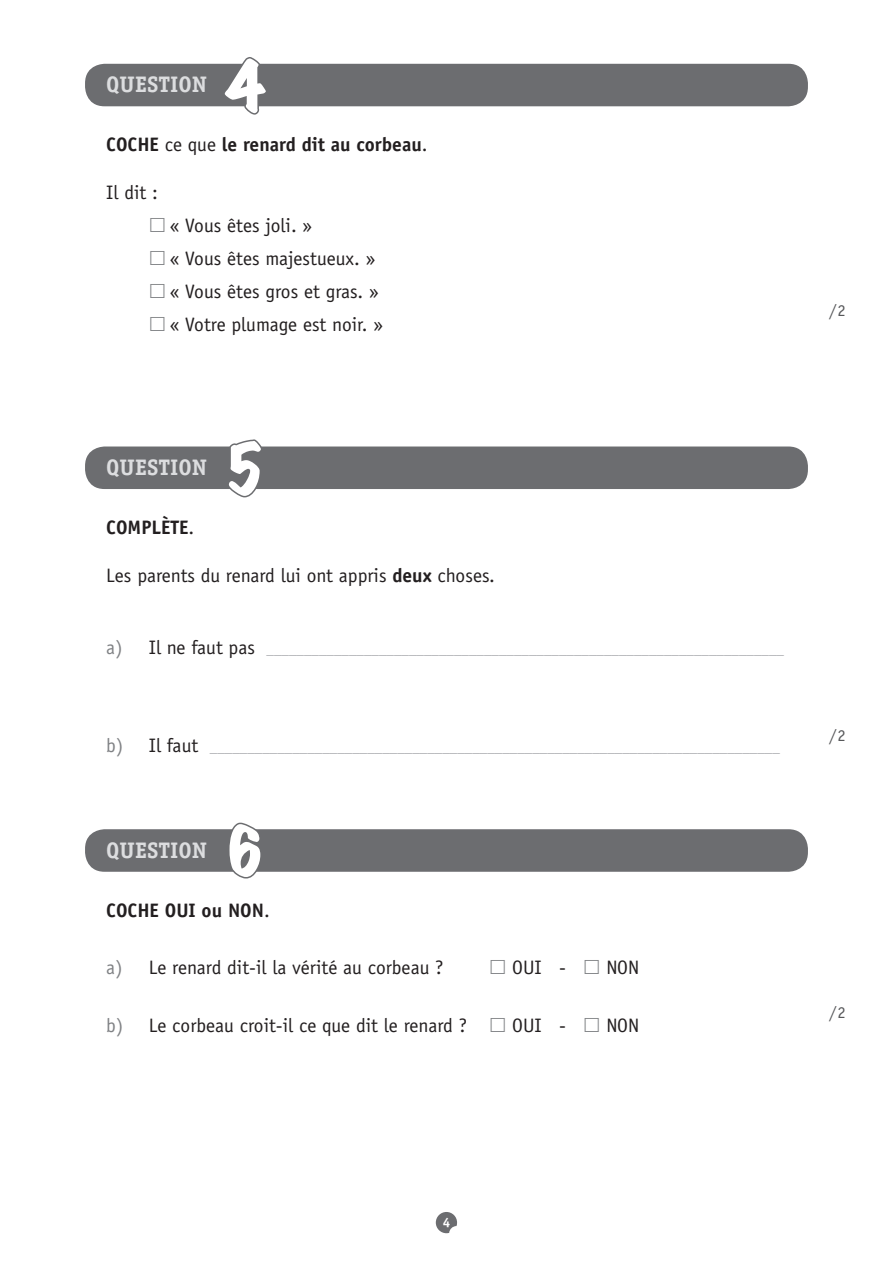
<style>
.page{position:relative;width:893px;height:1263px;background:#fff}
.page>*{position:absolute;margin:0;border:0;box-sizing:border-box;transform-origin:0 0}
.t1{font:expanded 60px "Marker Felt";color:#fff}
.t2{font:700 22.5px "Officina Serif";color:#dcdddf}
.BLOC_QUESTION{font:19.5px "Officina Sans";color:#231f20}
.BLOC_QUESTION-2{font:700 19.5px "Officina Sans";color:#231f20}
.t3{font:16.5px "Officina Serif";color:#57585a}
.BLOC_QUESTION-3{font:15px "Officina Sans";color:#a8a9ad}
.t4{font:700 13.5px "Officina Serif";color:#fff}
.s1{font-weight:400}
.s2{font-weight:700}
.s3{font-size:19.5px;color:#808285}
.s4{font-size:19.5px;color:#231f20}
.s5{color:#808285}
</style>
<div class="page">
<div style="left:85px;top:64px;width:723px;height:42px;background:#6c6d70;border-radius:20px"></div>
<div style="left:85px;top:446px;width:723px;height:43px;background:#6c6d70;border-radius:20px"></div>
<svg style="left:222px;top:57px;width:47px;height:58px"></svg>
<svg style="left:225px;top:439px;width:40px;height:59px"></svg>
<div style="left:85px;top:829px;width:723px;height:43px;background:#6c6d70;border-radius:20px"></div>
<svg style="left:226px;top:822px;width:37px;height:57px"></svg>
<svg style="left:436px;top:1212px;width:21px;height:21px"></svg>
<p class="t2" style="left:106px;top:71px;width:102px">QUESTION</p>
<p class="t1" style="left:225px;top:39px;width:40px">4</p>
<p class="BLOC_QUESTION-2" style="left:106px;top:133px;width:323px">COCHE <span class="s1">ce que</span> le renard dit au corbeau<span class="s1">.</span></p>
<p class="BLOC_QUESTION" style="left:106px;top:181px;width:53px">Il dit :</p>
<p class="BLOC_QUESTION" style="left:170px;top:214px;width:143px">« Vous êtes joli. »</p>
<p class="BLOC_QUESTION" style="left:170px;top:247px;width:207px">« Vous êtes majestueux. »</p>
<p class="BLOC_QUESTION" style="left:170px;top:280px;width:210px">« Vous êtes gros et gras. »</p>
<p class="BLOC_QUESTION" style="left:170px;top:313px;width:214px">« Votre plumage est noir. »</p>
<p class="t2" style="left:106px;top:453px;width:102px">QUESTION</p>
<p class="t1" style="left:225px;top:421px;width:40px">5</p>
<p class="BLOC_QUESTION-2" style="left:106px;top:515px;width:90px">COMPLÈTE<span class="s1">.</span></p>
<p class="BLOC_QUESTION" style="left:106px;top:564px;width:390px">Les parents du renard lui ont appris <span class="s2">deux</span> choses.</p>
<p class="BLOC_QUESTION-3" style="left:106px;top:640px;width:679px"><span class="s3">a)</span> <span class="s4">Il ne faut pas</span> _____________________________________________________________________</p>
<p class="BLOC_QUESTION-3" style="left:106px;top:738px;width:675px"><span class="s3">b)</span> <span class="s4">Il faut</span> ____________________________________________________________________________</p>
<p class="t2" style="left:106px;top:836px;width:102px">QUESTION</p>
<p class="t1" style="left:225px;top:804px;width:40px">6</p>
<p class="BLOC_QUESTION-2" style="left:106px;top:898px;width:165px">COCHE OUI ou NON<span class="s1">.</span></p>
<p class="BLOC_QUESTION" style="left:106px;top:956px;width:339px"><span class="s5">a)</span> Le renard dit-il la vérité au corbeau ?</p>
<p class="BLOC_QUESTION" style="left:512px;top:956px;width:55px">OUI -</p>
<p class="BLOC_QUESTION" style="left:606px;top:956px;width:34px">NON</p>
<p class="BLOC_QUESTION" style="left:106px;top:1014px;width:362px"><span class="s5">b)</span> Le corbeau croit-il ce que dit le renard ?</p>
<p class="BLOC_QUESTION" style="left:512px;top:1014px;width:55px">OUI -</p>
<p class="BLOC_QUESTION" style="left:606px;top:1014px;width:34px">NON</p>
<p class="t3" style="left:829px;top:301px;width:18px">/2</p>
<p class="t3" style="left:829px;top:726px;width:18px">/2</p>
<p class="t3" style="left:829px;top:1002px;width:18px">/2</p>
<p class="t4" style="left:443px;top:1214px;width:9px">4</p>
</div>
